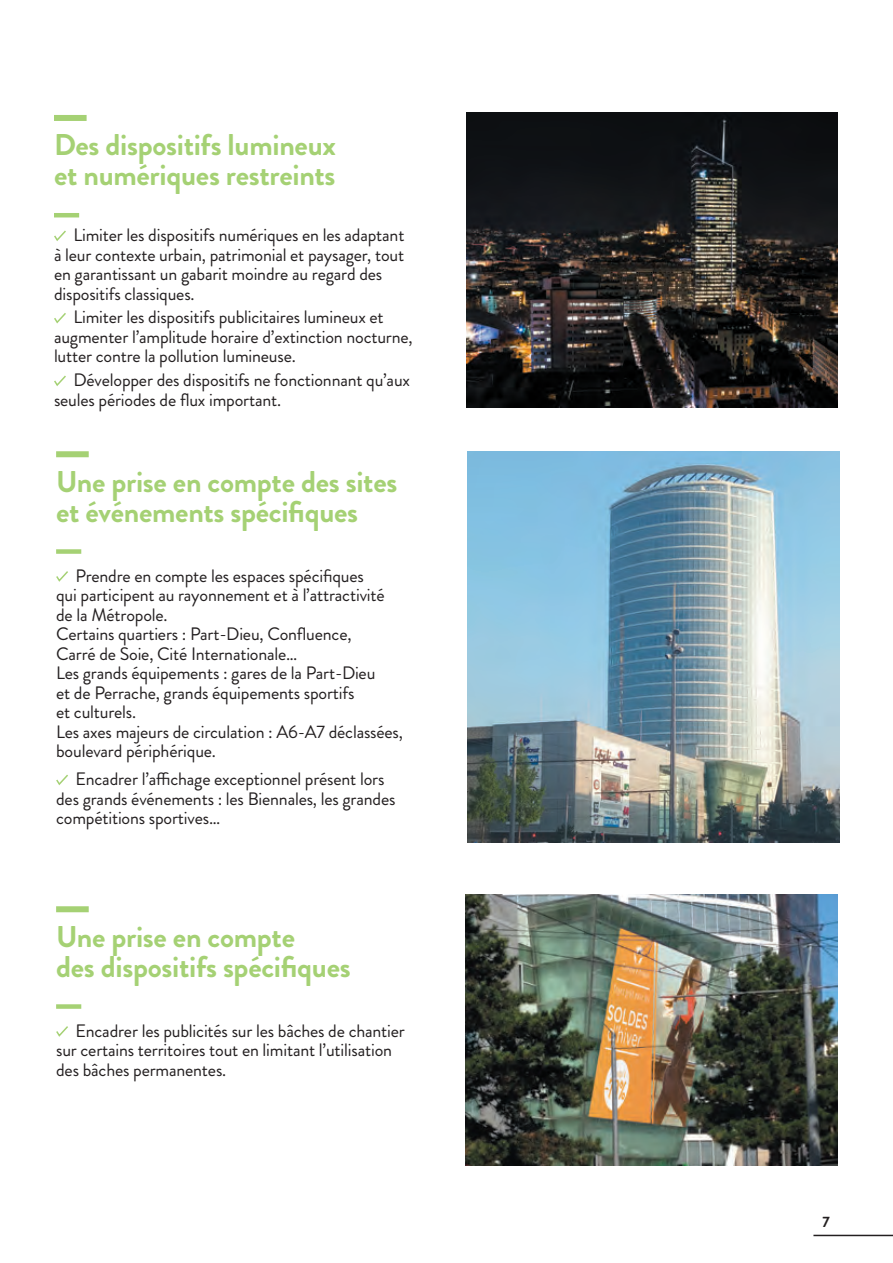
<style>
.page{position:relative;width:893px;height:1263px;background:#fff}
.page>*{position:absolute;margin:0;border:0;box-sizing:border-box;transform-origin:0 0}
.t1{font:700 30px/30px "Brandon Grotesque";letter-spacing:-.01em;color:#a5d174}
.t2{font:18px/19.5px "Brandon Grotesque";letter-spacing:-.01em;color:#231f20}
.t3{font:700 15px "Brandon Grotesque";color:#231f20}
</style>
<div class="page">
<hr style="left:813px;top:1235px;width:80px;height:1px;background:#231f20">
<img style="left:467px;top:113px;width:371px;height:295px">
<div style="left:56px;top:451px;width:33px;height:6px;background:#a5d174"></div>
<div style="left:56px;top:549px;width:25px;height:5px;background:#a5d174"></div>
<svg style="left:56px;top:571px;width:12px;height:11px"></svg>
<svg style="left:56px;top:774px;width:12px;height:12px"></svg>
<div style="left:56px;top:906px;width:33px;height:6px;background:#a5d174"></div>
<div style="left:56px;top:1004px;width:25px;height:5px;background:#a5d174"></div>
<svg style="left:56px;top:1026px;width:12px;height:11px"></svg>
<div style="left:54px;top:115px;width:33px;height:6px;background:#a5d174"></div>
<hr style="left:54px;top:213px;width:25px;height:4px;background:#a5d174">
<svg style="left:54px;top:230px;width:12px;height:11px"></svg>
<svg style="left:54px;top:313px;width:12px;height:11px"></svg>
<svg style="left:54px;top:375px;width:12px;height:11px"></svg>
<img style="left:467px;top:452px;width:372px;height:390px">
<img style="left:466px;top:894px;width:372px;height:271px">
<h1 class="t1" style="left:54px;top:130px;width:283px">Des dispositifs lumineux et numériques restreints</h1>
<p class="t2" style="left:54px;top:226px;width:352px;text-indent:19px">Limiter les dispositifs numériques en les adaptant à leur contexte urbain, patrimonial et paysager, tout en garantissant un gabarit moindre au regard des dispositifs classiques.</p>
<p class="t2" style="left:54px;top:308px;width:360px;text-indent:19px">Limiter les dispositifs publicitaires lumineux et augmenter l’amplitude horaire d’extinction nocturne, lutter contre la pollution lumineuse.</p>
<p class="t2" style="left:54px;top:371px;width:358px;text-indent:19px">Développer des dispositifs ne fonctionnant qu’aux seules périodes de flux important.</p>
<h1 class="t1" style="left:56px;top:467px;width:343px">Une prise en compte des sites et événements spécifiques</h1>
<p class="t2" style="left:56px;top:566px;width:348px;text-indent:19px">Prendre en compte les espaces spécifiques<br>qui participent au rayonnement et à l’attractivité de la Métropole.<br>Certains quartiers : Part-Dieu, Confluence,<br>Carré de Soie, Cité Internationale…<br>Les grands équipements : gares de la Part-Dieu<br>et de Perrache, grands équipements sportifs<br>et culturels.<br>Les axes majeurs de circulation : A6-A7 déclassées, boulevard périphérique.</p>
<p class="t2" style="left:56px;top:770px;width:341px;text-indent:19px">Encadrer l’affichage exceptionnel présent lors des grands événements : les Biennales, les grandes compétitions sportives…</p>
<h1 class="t1" style="left:56px;top:922px;width:296px">Une prise en compte<br>des dispositifs spécifiques</h1>
<p class="t2" style="left:56px;top:1021px;width:350px;text-indent:19px">Encadrer les publicités sur les bâches de chantier sur certains territoires tout en limitant l’utilisation des bâches permanentes.</p>
<p class="t3" style="left:823px;top:1211px;width:9px">7</p>
</div>
